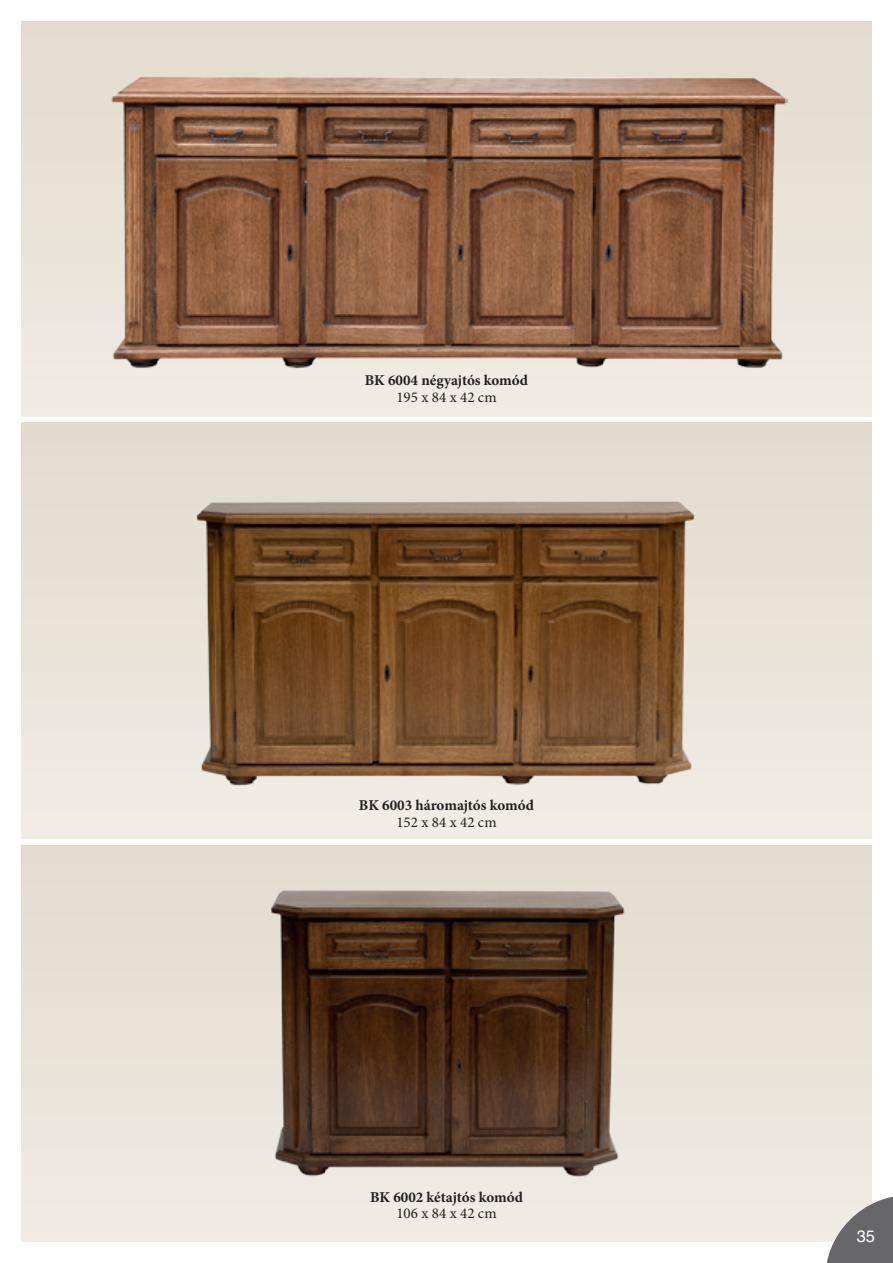
<style>
.page{position:relative;width:893px;height:1263px;background:#fff}
.page>*{position:absolute;margin:0;border:0;box-sizing:border-box;transform-origin:0 0}
.t1{font:16.5px "Helvetica";color:#fff}
.t2{font:700 15px "Minion Pro";color:#231f20}
.t3{font:15px "Minion Pro";color:#231f20}
</style>
<div class="page">
<div style="left:21px;top:845px;width:851px;height:397px;background:#e9e3d9"></div>
<div style="left:21px;top:422px;width:851px;height:417px;background:linear-gradient(to bottom,#e1dacc,#f1ede6)"></div>
<div style="left:21px;top:21px;width:851px;height:396px;background:#e9e3d8"></div>
<img style="left:111px;top:76px;width:677px;height:292px">
<img style="left:191px;top:492px;width:511px;height:301px">
<img style="left:271px;top:890px;width:354px;height:287px">
<svg style="left:825px;top:1196px;width:68px;height:67px"></svg>
<p class="t2" style="left:365px;top:370px;width:165px">BK 6004 négyajtós komód</p>
<p class="t3" style="left:396px;top:387px;width:102px">195 x 84 x 42 cm</p>
<p class="t2" style="left:359px;top:795px;width:177px">BK 6003 háromajtós komód</p>
<p class="t3" style="left:396px;top:812px;width:102px">152 x 84 x 42 cm</p>
<p class="t2" style="left:370px;top:1186px;width:154px">BK 6002 kétajtós komód</p>
<p class="t3" style="left:396px;top:1203px;width:102px">106 x 84 x 42 cm</p>
<p class="t1" style="left:857px;top:1223px;width:20px">35</p>
</div>
